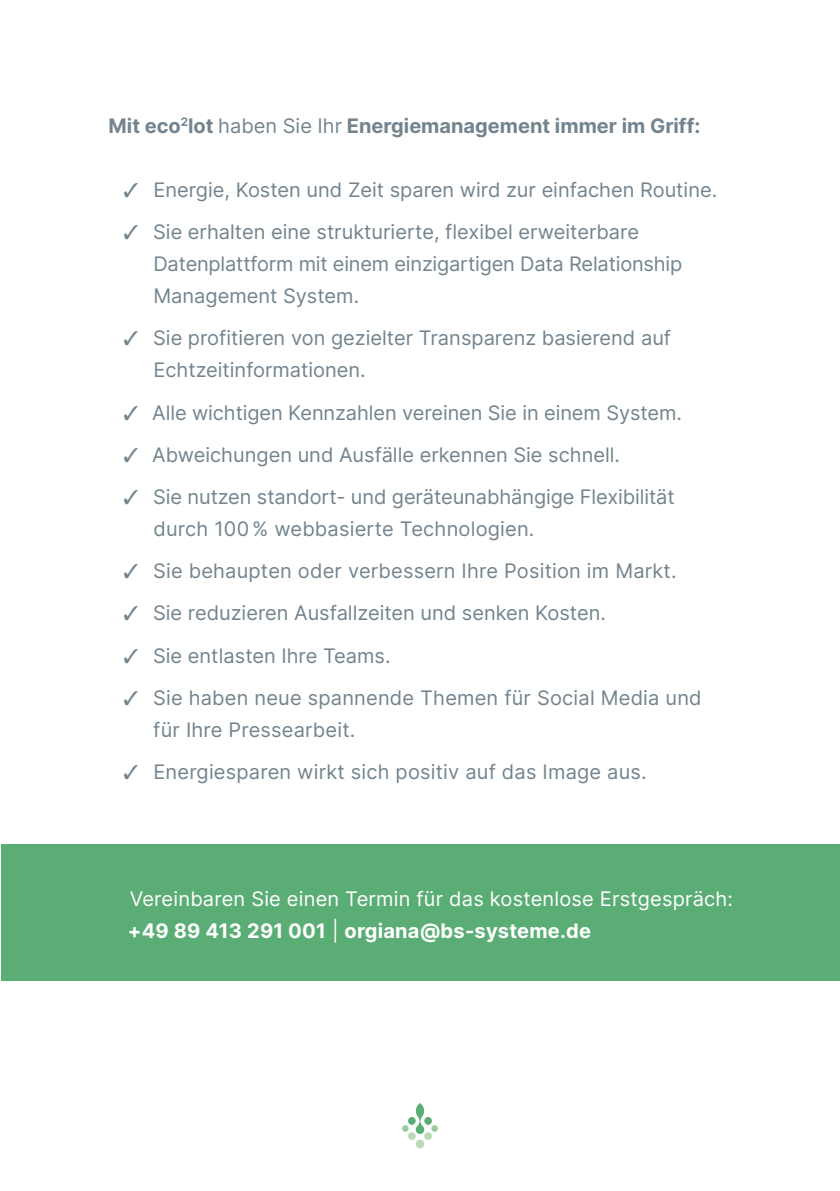
<style>
.page{position:relative;width:840px;height:1191px;background:#fff}
.page>*{position:absolute;margin:0;border:0;box-sizing:border-box;transform-origin:0 0}
.t1{font:20px/32px "Inter";color:#73848e}
.t2{font:20px/32px "Inter";letter-spacing:.01em;color:#fff}
.t3{font:700 20px "Inter";color:#73848e}
.s1{font-weight:400}
.s2{font-weight:700}
</style>
<div class="page">
<div style="left:1px;top:844px;width:838px;height:136px;background:#5aad74"></div>
<svg style="left:402px;top:1125px;width:6px;height:6px"></svg>
<div style="left:408px;top:1132px;width:7px;height:8px;background:#badbb6;border-radius:50%"></div>
<div style="left:408px;top:1117px;width:7px;height:7px;background:#5aad74;border-radius:50%"></div>
<svg style="left:415px;top:1103px;width:9px;height:31px"></svg>
<div style="left:415px;top:1139px;width:9px;height:9px;background:#badbb6;border-radius:50%"></div>
<svg style="left:431px;top:1125px;width:6px;height:6px"></svg>
<div style="left:424px;top:1132px;width:7px;height:8px;background:#badbb6;border-radius:50%"></div>
<div style="left:424px;top:1117px;width:7px;height:7px;background:#5aad74;border-radius:50%"></div>
<p class="t3" style="left:108px;top:111px;width:593px">Mit eco<sup>2</sup>lot <span class="s1">haben Sie Ihr</span> Energiemanagement immer im Griff:</p>
<p class="t1" style="left:123px;top:173px;width:595px">✓ Energie, Kosten und Zeit sparen wird zur einfachen Routine.</p>
<p class="t1" style="left:153px;top:215px;width:530px;text-indent:-30px">✓ Sie erhalten eine strukturierte, flexibel erweiterbare<br>Datenplattform mit einem einzigartigen Data Relationship<br>Management System.</p>
<p class="t1" style="left:153px;top:321px;width:519px;text-indent:-30px">✓ Sie profitieren von gezielter Transparenz basierend auf<br>Echtzeitinformationen.</p>
<p class="t1" style="left:123px;top:396px;width:559px">✓ Alle wichtigen Kennzahlen vereinen Sie in einem System.</p>
<p class="t1" style="left:123px;top:438px;width:498px">✓ Abweichungen und Ausfälle erkennen Sie schnell.</p>
<p class="t1" style="left:153px;top:480px;width:522px;text-indent:-30px">✓ Sie nutzen standort- und geräteunabhängige Flexibilität durch 100 % webbasierte Technologien.</p>
<p class="t1" style="left:123px;top:554px;width:554px">✓ Sie behaupten oder verbessern Ihre Position im Markt.</p>
<p class="t1" style="left:123px;top:596px;width:484px">✓ Sie reduzieren Ausfallzeiten und senken Kosten.</p>
<p class="t1" style="left:123px;top:639px;width:268px">✓ Sie entlasten Ihre Teams.</p>
<p class="t1" style="left:153px;top:681px;width:549px;text-indent:-30px">✓ Sie haben neue spannende Themen für Social Media und für Ihre Pressearbeit.</p>
<p class="t1" style="left:123px;top:755px;width:524px">✓ Energiesparen wirkt sich positiv auf das Image aus.</p>
<p class="t2" style="left:128px;top:882px;width:606px">Vereinbaren Sie einen Termin für das kostenlose Erstgespräch: <span class="s2">+49 89 413 291 001</span> | <span class="s2">orgiana@bs-systeme.de</span></p>
</div>
